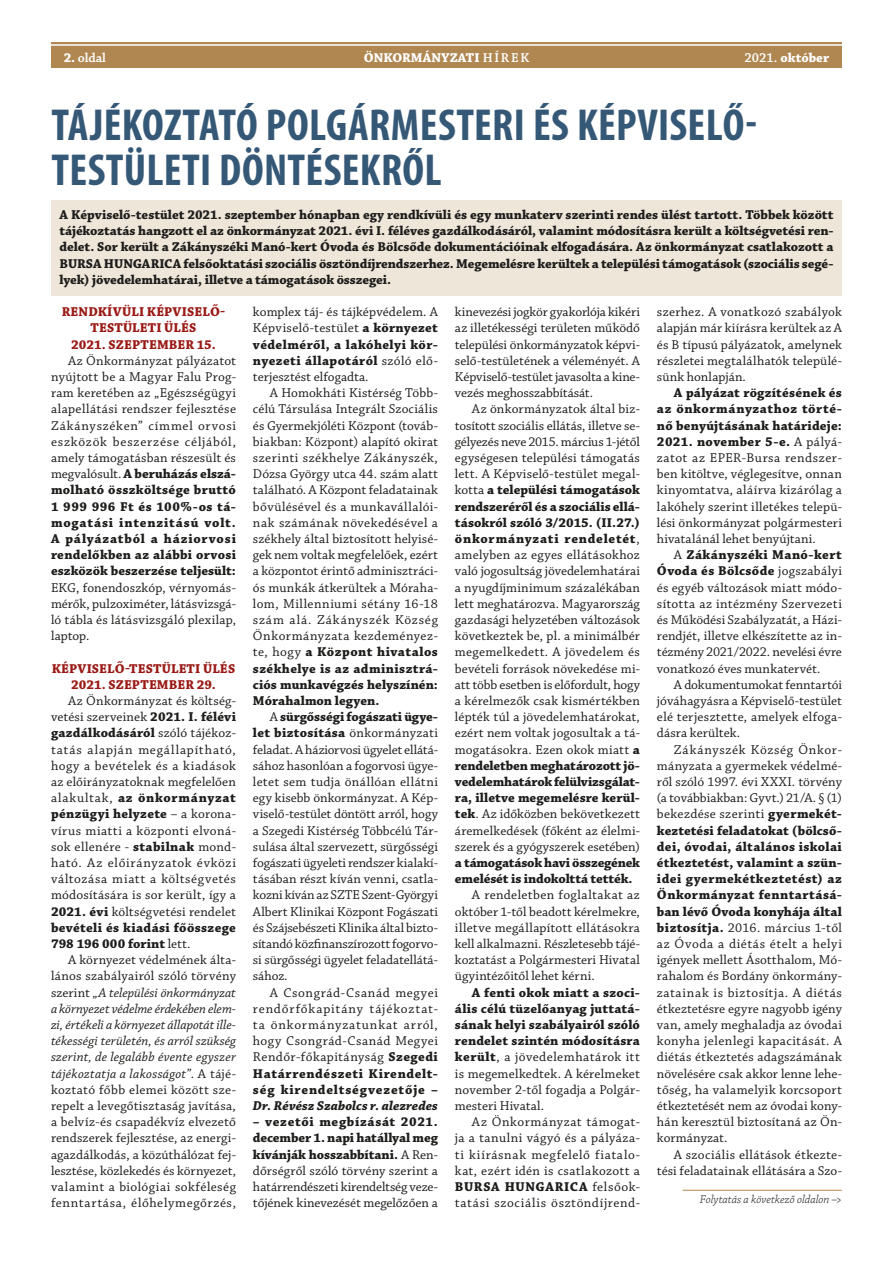
<style>
.page{position:relative;width:893px;height:1263px;background:#fff}
.page>*{position:absolute;margin:0;border:0;box-sizing:border-box;transform-origin:0 0}
.t1{font:700 condensed 45px/45px "Myriad Pro";letter-spacing:.005em;color:#355877}
.t2{font:13.5px/16.2px "Chaparral Pro";letter-spacing:.015em;color:#1d1d1b;text-align:justify}
.t3{font:700 13.5px/16.2px "Chaparral Pro";color:#1d1d1b;text-align:justify}
.t4{font:700 13.5px/16.2px "Chaparral Pro";letter-spacing:.01em;color:#9a1915;text-align:center}
.t5{font:700 13.5px "Chaparral Pro";color:#fff}
.t6{font:italic 700 13.5px "Chaparral Pro";letter-spacing:.005em;color:#1d1d1b}
.t7{font:600 13.5px "Chaparral Pro";letter-spacing:-.01em;color:#fff}
.t8{font:italic 300 12px "Chaparral Pro";color:#1d1d1b}
.s1{font-weight:700}
.s2{font-weight:600}
.s3{font-style:italic}
.s4{font-weight:400}
</style>
<div class="page">
<div style="left:51px;top:43px;width:791px;height:25px;background:#b08751"></div>
<hr style="left:51px;top:44px;width:791px;height:2px;background:#fff">
<div style="left:51px;top:200px;width:791px;height:96px;background:#efe6da"></div>
<hr style="left:683px;top:1190px;width:159px;height:1px;background:#b08751">
<p class="t7" style="left:64px;top:50px;width:44px"><span class="s1">2.</span> oldal</p>
<p class="t5" style="left:364px;top:50px;width:167px">ÖNKORMÁNYZATI <span class="s2">HÍREK</span></p>
<p class="t5" style="left:745px;top:50px;width:86px"><span class="s2">2021.</span> október</p>
<h1 class="t1" style="left:51px;top:102px;width:707px">TÁJÉKOZTATÓ POLGÁRMESTERI ÉS KÉPVISELŐ-<br>TESTÜLETI DÖNTÉSEKRŐL</h1>
<p class="t3" style="left:60px;top:207px;width:775px">A Képviselő-testület 2021. szeptember hónapban egy rendkívüli és egy munkaterv szerinti rendes ülést tartott. Többek között tájékoztatás hangzott el az önkormányzat 2021. évi I. féléves gazdálkodásáról, valamint módosításra került a költségvetési ren&shy;delet. Sor került a Zákányszéki Manó-kert Óvoda és Bölcsőde dokumentációinak elfogadására. Az önkormányzat csatlakozott a BURSA HUNGARICA felsőoktatási szociális ösztöndíjrendszerhez. Megemelésre kerültek a települési támogatások (szociális segé&shy;lyek) jövedelemhatárai, illetve a támogatások összegei.</p>
<p class="t4" style="left:62px;top:304px;width:165px">RENDKÍVÜLI KÉPVISELŐ-<br>TESTÜLETI ÜLÉS<br>2021. SZEPTEMBER 15.</p>
<p class="t2" style="left:51px;top:353px;width:186px;text-indent:17px">Az Önkormányzat pályázatot nyújtott be a Magyar Falu Prog&shy;ram keretében az „Egészségügyi alapellátási rendszer fejlesztése Zákányszéken” címmel orvosi eszközök beszerzése céljából, amely támogatásban részesült és megvalósult. <span class="s1">A beruházás elszá&shy;molható összköltsége bruttó 1 999 996 Ft és 100%-os tá&shy;mogatási intenzitású volt.<br>A pályázatból a háziorvosi rendelőkben az alábbi orvosi eszközök beszerzése teljesült:</span></p>
<p class="t2" style="left:51px;top:580px;width:186px">EKG, fonendoszkóp, vérnyomás&shy;mérők, pulzoximéter, látásvizsgá&shy;ló tábla és látásvizsgáló plexilap, laptop.</p>
<p class="t4" style="left:52px;top:661px;width:185px">KÉPVISELŐ-TESTÜLETI ÜLÉS<br>2021. SZEPTEMBER 29.</p>
<p class="t2" style="left:51px;top:693px;width:186px;text-indent:17px">Az Önkormányzat és költség&shy;vetési szerveinek <span class="s1">2021. I. félévi gazdálkodásáról</span> szóló tájékoz&shy;tatás alapján megállapítható, hogy a bevételek és a kiadások az előirányzatoknak megfelelően alakultak, <span class="s1">az önkormányzat pénzügyi helyzete</span> – a korona&shy;vírus miatti a központi elvoná&shy;sok ellenére - <span class="s1">stabilnak</span> mond&shy;ható. Az előirányzatok évközi változása miatt a költségvetés módosítására is sor került, így a <span class="s1">2021. évi</span> költségvetési rendelet <span class="s1">bevételi és kiadási főösszege 798 196 000 forint</span> lett.</p>
<p class="t2" style="left:51px;top:952px;width:186px;text-indent:17px">A környezet védelmének álta&shy;lános szabályairól szóló törvény szerint <span class="s3">„A települési önkormányzat a környezet védelme érdekében elem&shy;zi, értékeli a környezet állapotát ille&shy;tékességi területén, és arról szükség szerint, de legalább évente egyszer tájékoztatja a lakosságot”</span>. A tájé&shy;koztató főbb elemei között sze&shy;repelt a levegőtisztaság javítása, a belvíz-és csapadékvíz elvezető rendszerek fejlesztése, az energi&shy;agazdálkodás, a közúthálózat fej&shy;lesztése, közlekedés és környezet, valamint a biológiai sokféleség fenntartása, élőhelymegőrzés,</p>
<p class="t2" style="left:253px;top:304px;width:186px">komplex táj- és tájképvédelem. A Képviselő-testület <span class="s1">a környezet védelméről, a lakóhelyi kör&shy;nyezeti állapotáról</span> szóló elő&shy;terjesztést elfogadta.</p>
<p class="t2" style="left:253px;top:385px;width:186px;text-indent:17px">A Homokháti Kistérség Több&shy;célú Társulása Integrált Szociális és Gyermekjóléti Központ (továb&shy;biakban: Központ) alapító okirat szerinti székhelye Zákányszék, Dózsa György utca 44. szám alatt található. A Központ feladatainak bővülésével és a munkavállalói&shy;nak számának növekedésével a székhely által biztosított helyisé&shy;gek nem voltak megfelelőek, ezért a központot érintő adminisztráci&shy;ós munkák átkerültek a Móraha&shy;lom, Millenniumi sétány 16-18 szám alá. Zákányszék Község Önkormányzata kezdeményez&shy;te, hogy <span class="s1">a Központ hivatalos székhelye is az adminisztrá&shy;ciós munkavégzés helyszínén:<br>Mórahalmon legyen.</span></p>
<p class="t2" style="left:253px;top:709px;width:186px;text-indent:17px">A <span class="s1">sürgősségi fogászati ügye&shy;let biztosítása</span> önkormányzati feladat. A háziorvosi ügyelet ellátá&shy;sához hasonlóan a fogorvosi ügye&shy;letet sem tudja önállóan ellátni egy kisebb önkormányzat. A Kép&shy;viselő-testület döntött arról, hogy a Szegedi Kistérség Többcélú Tár&shy;sulása által szervezett, sürgősségi fogászati ügyeleti rendszer kialakí&shy;tásában részt kíván venni, csatla&shy;kozni kíván az SZTE Szent-Györgyi Albert Klinikai Központ Fogászati és Szájsebészeti Klinika által bizto&shy;sítandó közfinanszírozott fogorvo&shy;si sürgősségi ügyelet feladatellátá&shy;sához.</p>
<p class="t2" style="left:253px;top:985px;width:186px;text-indent:17px">A Csongrád-Csanád megyei rendőrfőkapitány tájékoztat&shy;ta önkormányzatunkat arról, hogy Csongrád-Csanád Megyei Rendőr-főkapitányság <span class="s1">Szegedi Határrendészeti Kirendelt&shy;ség kirendeltségvezetője –</span></p>
<p class="t6" style="left:253px;top:1098px;width:186px">Dr. Révész Szabolcs r. alezredes</p>
<p class="t2" style="left:253px;top:1114px;width:186px"><span class="s1">– vezetői megbízását 2021. december 1. napi hatállyal meg kívánják hosszabbítani.</span> A Ren&shy;dőrségről szóló törvény szerint a határrendészeti kirendeltség veze&shy;tőjének kinevezését megelőzően a</p>
<p class="t2" style="left:455px;top:304px;width:186px">kinevezési jogkör gyakorlója kikéri az illetékességi területen működő települési önkormányzatok képvi&shy;selő-testületének a véleményét. A Képviselő-testület javasolta a kine&shy;vezés meghosszabbítását.</p>
<p class="t2" style="left:455px;top:401px;width:186px;text-indent:17px">Az önkormányzatok által biz&shy;tosított szociális ellátás, illetve se&shy;gélyezés neve 2015. március 1-jétől egységesen települési támogatás lett. A Képviselő-testület megal&shy;kotta <span class="s1">a települési támogatások rendszeréről és a szociális ellá&shy;tásokról szóló 3/2015. (II.27.) önkormányzati rendeletét</span>, amelyben az egyes ellátásokhoz való jogosultság jövedelemhatárai a nyugdíjminimum százalékában lett meghatározva. Magyarország gazdasági helyzetében változások következtek be, pl. a minimálbér megemelkedett. A jövedelem és bevételi források növekedése mi&shy;att több esetben is előfordult, hogy a kérelmezők csak kismértékben lépték túl a jövedelemhatárokat, ezért nem voltak jogosultak a tá&shy;mogatásokra. Ezen okok miatt <span class="s1">a rendeletben meghatározott jö&shy;vedelemhatárok felülvizsgálat&shy;ra, illetve megemelésre kerül&shy;tek</span>. Az időközben bekövetkezett áremelkedések (főként az élelmi&shy;szerek és a gyógyszerek esetében)</p>
<p class="t3" style="left:455px;top:855px;width:186px">a támogatások havi összegének emelését is indokolttá tették.</p>
<p class="t2" style="left:455px;top:887px;width:186px;text-indent:17px">A rendeletben foglaltakat az október 1-től beadott kérelmekre, illetve megállapított ellátásokra kell alkalmazni. Részletesebb tájé&shy;koztatást a Polgármesteri Hivatal ügyintézőitől lehet kérni.</p>
<p class="t3" style="left:455px;top:985px;width:186px;text-indent:17px">A fenti okok miatt a szoci&shy;ális célú tüzelőanyag juttatá&shy;sának helyi szabályairól szóló rendelet szintén módosításra került<span class="s4">, a jövedelemhatárok itt is megemelkedtek. A kérelmeket november 2-től fogadja a Polgár&shy;mesteri Hivatal.</span></p>
<p class="t2" style="left:455px;top:1114px;width:186px;text-indent:17px">Az Önkormányzat támogat&shy;ja a tanulni vágyó és a pályáza&shy;ti kiírásnak megfelelő fiatalo&shy;kat, ezért idén is csatlakozott a <span class="s1">BURSA HUNGARICA</span> felsőok&shy;tatási szociális ösztöndíjrend-</p>
<p class="t2" style="left:657px;top:304px;width:186px">szerhez. A vonatkozó szabályok alapján már kiírásra kerültek az A és B típusú pályázatok, amelynek részletei megtalálhatók települé&shy;sünk honlapján.</p>
<p class="t2" style="left:657px;top:385px;width:186px;text-indent:17px"><span class="s1">A pályázat rögzítésének és az önkormányzathoz törté&shy;nő benyújtásának határideje:<br>2021. november 5-e.</span> A pályá&shy;zatot az EPER-Bursa rendszer&shy;ben kitöltve, véglegesítve, onnan kinyomtatva, aláírva kizárólag a lakóhely szerint illetékes telepü&shy;lési önkormányzat polgármesteri hivatalánál lehet benyújtani.</p>
<p class="t2" style="left:657px;top:547px;width:186px;text-indent:17px">A <span class="s1">Zákányszéki Manó-kert Óvoda és Bölcsőde</span> jogszabályi és egyéb változások miatt módo&shy;sította az intézmény Szervezeti és Működési Szabályzatát, a Házi&shy;rendjét, illetve elkészítette az in&shy;tézmény 2021/2022. nevelési évre vonatkozó éves munkatervét.</p>
<p class="t2" style="left:657px;top:677px;width:186px;text-indent:17px">A dokumentumokat fenntartói jóváhagyásra a Képviselő-testület elé terjesztette, amelyek elfoga&shy;dásra kerültek.</p>
<p class="t2" style="left:657px;top:742px;width:187px;text-indent:17px">Zákányszék Község Önkor&shy;mányzata a gyermekek védelmé&shy;ről szóló 1997. évi XXXI. törvény (a továbbiakban: Gyvt.) 21/A. § (1) bekezdése szerinti <span class="s1">gyermekét&shy;keztetési feladatokat (bölcső&shy;dei, óvodai, általános iskolai étkeztetést, valamint a szün&shy;idei gyermekétkeztetést) az Önkormányzat fenntartásá&shy;ban lévő Óvoda konyhája által biztosítja.</span> 2016. március 1-től az Óvoda a diétás ételt a helyi igények mellett Ásotthalom, Mó&shy;rahalom és Bordány önkormány&shy;zatainak is biztosítja. A diétás étkeztetésre egyre nagyobb igény van, amely meghaladja az óvodai konyha jelenlegi kapacitását. A diétás étkeztetés adagszámának növelésére csak akkor lenne lehe&shy;tőség, ha valamelyik korcsoport étkeztetését nem az óvodai kony&shy;hán keresztül biztosítaná az Ön&shy;kormányzat.</p>
<p class="t2" style="left:657px;top:1147px;width:186px;text-align:right">A szociális ellátások étkezte&shy;tési feladatainak ellátására a Szo-</p>
<p class="t8" style="left:700px;top:1193px;width:144px">Folytatás a következő oldalon –&gt;</p>
</div>
